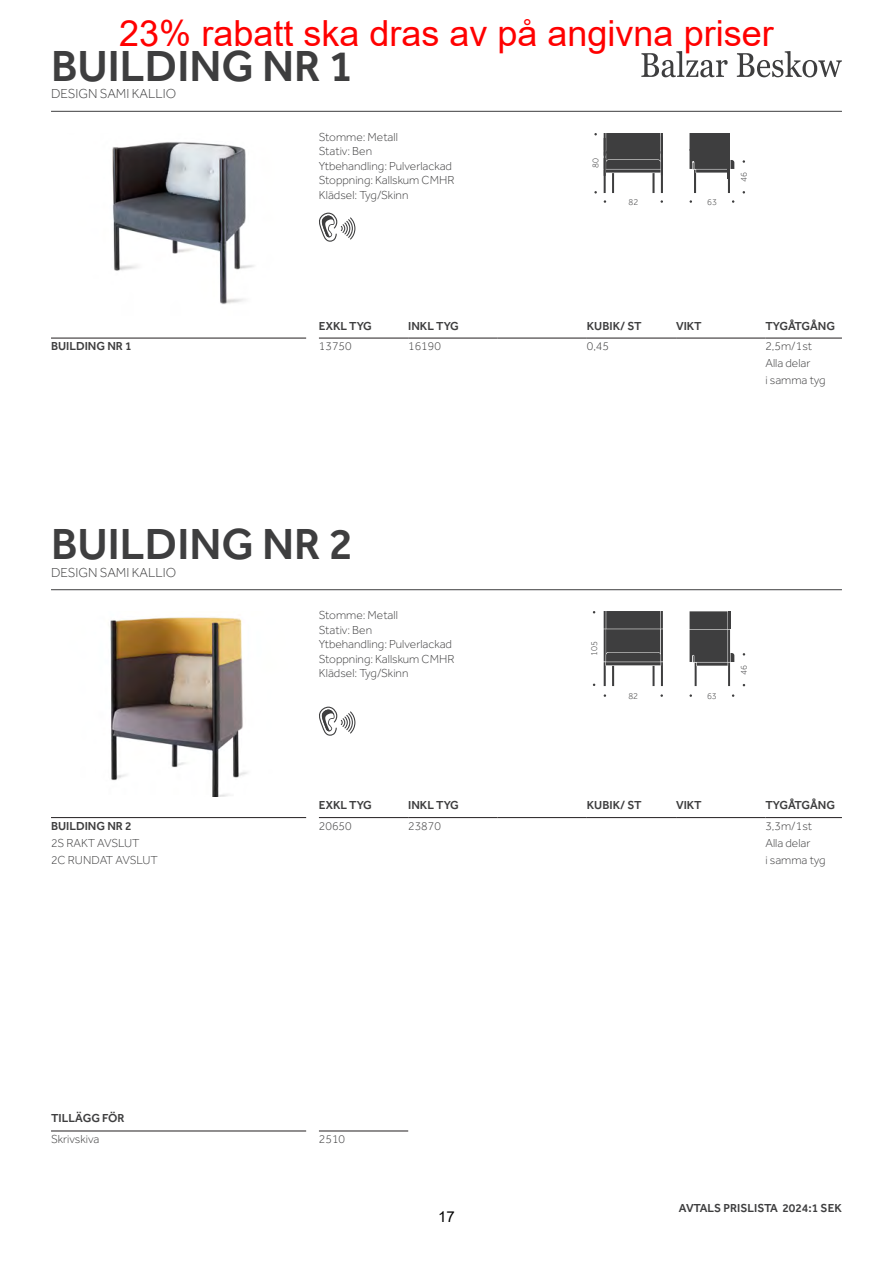
<style>
.page{position:relative;width:893px;height:1263px;background:#fff}
.page>*{position:absolute;margin:0;border:0;box-sizing:border-box;transform-origin:0 0}
.Product_Name{font:500 45px "Effra";color:#3e3e3f}
.t1{font:36px "Arial";color:#f00}
.t2{font:15px "Arial";color:#000}
.Designer_name{font:300 13.5px "Effra";color:#3e3e3f}
.Prices{font:300 12px "Effra";color:#3e3e3f}
.Prices-2{font:500 12px "Effra";color:#3e3e3f}
.Prices_title{font:500 12px "Effra";color:#3e3e3f}
.Index_title{font:300 9px "Effra";color:#3e3e3f}
</style>
<div class="page">
<hr style="left:319px;top:338px;width:89px;height:1px;background:#231f20">
<hr style="left:408px;top:338px;width:89px;height:1px;background:#231f20">
<hr style="left:497px;top:338px;width:90px;height:1px;background:#231f20">
<hr style="left:51px;top:338px;width:255px;height:1px;background:#231f20">
<hr style="left:587px;top:338px;width:89px;height:1px;background:#231f20">
<hr style="left:676px;top:338px;width:89px;height:1px;background:#231f20">
<hr style="left:765px;top:338px;width:77px;height:1px;background:#231f20">
<hr style="left:319px;top:817px;width:89px;height:1px;background:#231f20">
<hr style="left:408px;top:817px;width:89px;height:1px;background:#231f20">
<hr style="left:497px;top:817px;width:90px;height:1px;background:#231f20">
<hr style="left:51px;top:817px;width:255px;height:1px;background:#231f20">
<hr style="left:587px;top:817px;width:89px;height:1px;background:#231f20">
<hr style="left:676px;top:817px;width:89px;height:1px;background:#231f20">
<hr style="left:765px;top:817px;width:77px;height:1px;background:#231f20">
<hr style="left:319px;top:1130px;width:89px;height:1px;background:#231f20">
<hr style="left:51px;top:1130px;width:255px;height:1px;background:#231f20">
<hr style="left:51px;top:111px;width:791px;height:1px;background:#3e3e3f">
<svg style="left:641px;top:51px;width:201px;height:26px"></svg>
<img style="left:112px;top:142px;width:142px;height:163px">
<img style="left:110px;top:617px;width:138px;height:180px">
<hr style="left:51px;top:589px;width:791px;height:1px;background:#3e3e3f">
<svg style="left:319px;top:213px;width:36px;height:29px"></svg>
<svg style="left:319px;top:707px;width:36px;height:29px"></svg>
<svg style="left:604px;top:133px;width:59px;height:60px"></svg>
<svg style="left:689px;top:133px;width:45px;height:60px"></svg>
<svg style="left:690px;top:611px;width:44px;height:75px"></svg>
<svg style="left:604px;top:611px;width:59px;height:75px"></svg>
<h2 class="t1" style="left:119px;top:9px;width:656px">23% rabatt ska dras av på angivna priser</h2>
<p class="Product_Name" style="left:51px;top:39px;width:304px">BUILDING NR 1</p>
<p class="Designer_name" style="left:51px;top:86px;width:127px">DESIGN SAMI KALLIO</p>
<p class="Prices" style="left:319px;top:130px;width:80px">Stomme: Metall</p>
<p class="Prices" style="left:319px;top:145px;width:55px">Stativ: Ben</p>
<p class="Prices" style="left:319px;top:159px;width:135px">Ytbehandling: Pulverlackad</p>
<p class="Prices" style="left:319px;top:173px;width:137px">Stoppning: Kallskum CMHR</p>
<p class="Prices" style="left:319px;top:188px;width:91px">Klädsel: Tyg/Skinn</p>
<p class="Index_title" style="left:591px;top:168px;width:11px;rotate:-90deg">80</p>
<p class="Index_title" style="left:628px;top:196px;width:11px">82</p>
<p class="Index_title" style="left:707px;top:196px;width:11px">63</p>
<p class="Index_title" style="left:739px;top:182px;width:11px;rotate:-90deg">46</p>
<p class="Prices-2" style="left:319px;top:318px;width:55px">EXKL TYG</p>
<p class="Prices-2" style="left:408px;top:318px;width:52px">INKL TYG</p>
<p class="Prices_title" style="left:587px;top:318px;width:56px">KUBIK/ ST</p>
<p class="Prices_title" style="left:676px;top:318px;width:27px">VIKT</p>
<p class="Prices_title" style="left:765px;top:318px;width:71px">TYGÅTGÅNG</p>
<p class="Prices-2" style="left:51px;top:339px;width:82px">BUILDING NR 1</p>
<p class="Prices" style="left:319px;top:340px;width:34px">13750</p>
<p class="Prices" style="left:408px;top:340px;width:34px">16190</p>
<p class="Prices" style="left:587px;top:340px;width:24px">0,45</p>
<p class="Prices" style="left:765px;top:340px;width:48px">2,5m/1st</p>
<p class="Prices" style="left:765px;top:357px;width:47px">Alla delar</p>
<p class="Prices" style="left:765px;top:374px;width:62px">i samma tyg</p>
<p class="Product_Name" style="left:51px;top:517px;width:304px">BUILDING NR 2</p>
<p class="Designer_name" style="left:51px;top:565px;width:127px">DESIGN SAMI KALLIO</p>
<p class="Prices" style="left:319px;top:609px;width:80px">Stomme: Metall</p>
<p class="Prices" style="left:319px;top:623px;width:55px">Stativ: Ben</p>
<p class="Prices" style="left:319px;top:637px;width:135px">Ytbehandling: Pulverlackad</p>
<p class="Prices" style="left:319px;top:652px;width:137px">Stoppning: Kallskum CMHR</p>
<p class="Prices" style="left:319px;top:666px;width:91px">Klädsel: Tyg/Skinn</p>
<p class="Index_title" style="left:589px;top:656px;width:16px;rotate:-90deg">105</p>
<p class="Index_title" style="left:628px;top:690px;width:11px">82</p>
<p class="Index_title" style="left:707px;top:690px;width:11px">63</p>
<p class="Index_title" style="left:739px;top:675px;width:11px;rotate:-90deg">46</p>
<p class="Prices-2" style="left:319px;top:798px;width:55px">EXKL TYG</p>
<p class="Prices-2" style="left:408px;top:798px;width:52px">INKL TYG</p>
<p class="Prices_title" style="left:587px;top:798px;width:56px">KUBIK/ ST</p>
<p class="Prices_title" style="left:676px;top:798px;width:27px">VIKT</p>
<p class="Prices_title" style="left:765px;top:798px;width:71px">TYGÅTGÅNG</p>
<p class="Prices-2" style="left:51px;top:819px;width:82px">BUILDING NR 2</p>
<p class="Prices" style="left:319px;top:819px;width:34px">20650</p>
<p class="Prices" style="left:408px;top:819px;width:34px">23870</p>
<p class="Prices" style="left:765px;top:819px;width:48px">3,3m/1st</p>
<p class="Prices" style="left:51px;top:836px;width:90px">2S RAKT AVSLUT</p>
<p class="Prices" style="left:765px;top:836px;width:47px">Alla delar</p>
<p class="Prices" style="left:51px;top:853px;width:108px">2C RUNDAT AVSLUT</p>
<p class="Prices" style="left:765px;top:853px;width:62px">i samma tyg</p>
<p class="Prices_title" style="left:51px;top:1111px;width:75px">TILLÄGG FÖR</p>
<p class="Prices" style="left:51px;top:1132px;width:50px">Skrivskiva</p>
<p class="Prices" style="left:319px;top:1132px;width:28px">2510</p>
<p class="t2" style="left:438px;top:1207px;width:18px">17</p>
<p class="Prices-2" style="left:679px;top:1201px;width:165px">AVTALS PRISLISTA 2024:1 SEK</p>
</div>
